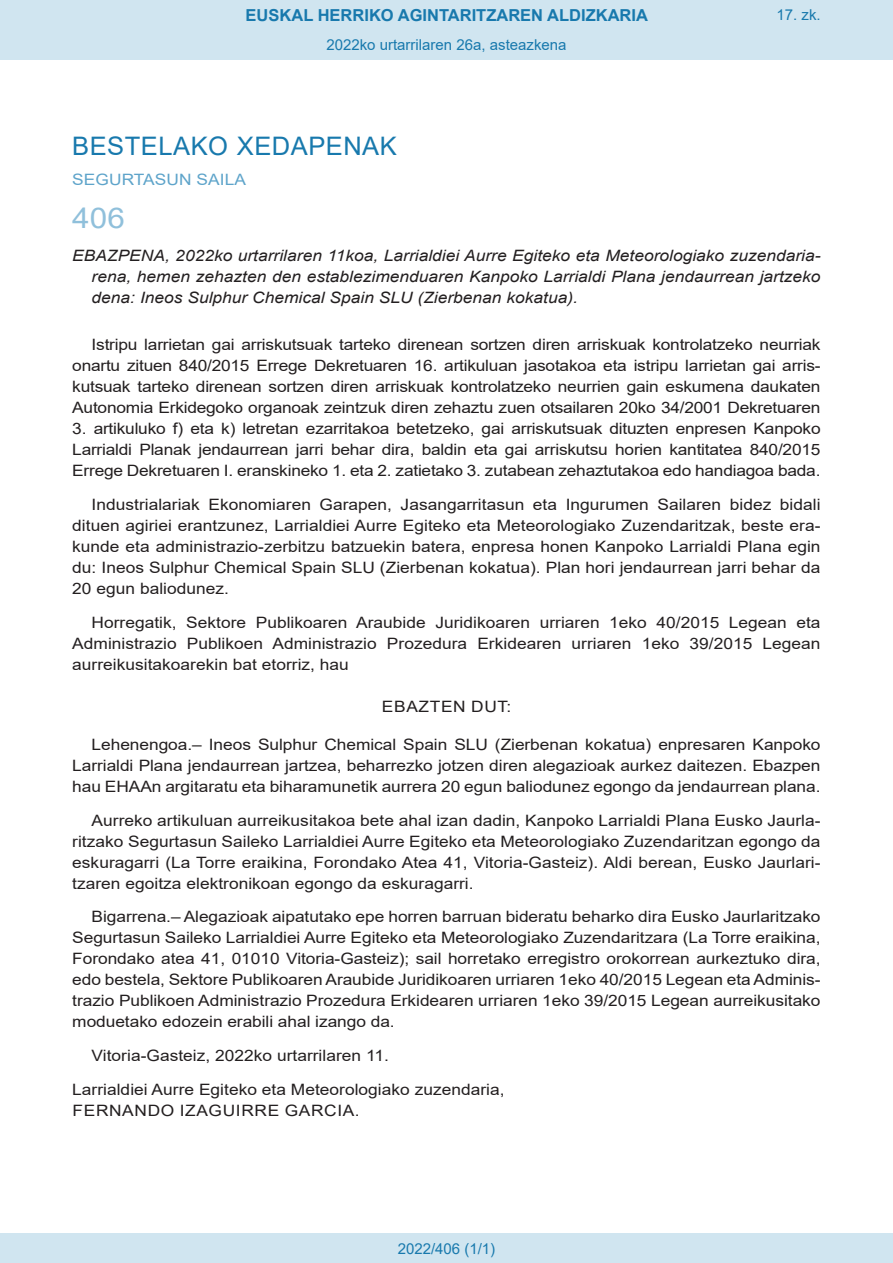
<style>
.page{position:relative;width:893px;height:1263px;background:#fff}
.page>*{position:absolute;margin:0;border:0;box-sizing:border-box;transform-origin:0 0}
.BOPVOrden{font:28.5px "Arial";color:#90c0db;scale:1.11 1}
.BOPVSeccion{font:25.5px "Arial";letter-spacing:.02em;color:#1879ad}
.t1{font:700 16.5px "Arial";color:#1879ad}
.BOPVDetalle{font:15.6px/21px "Arial";letter-spacing:-.005em;color:#231f20;text-align:justify;scale:1.11 1}
.BOPVTitulo{font:italic 15.6px/21px "Arial";color:#231f20;text-align:justify;scale:1.11 1}
.BOPVFirmaPuesto{font:15.6px "Arial";color:#231f20;scale:1.11 1}
.BOPVFirmaLugFec{font:15.6px "Arial";color:#231f20;scale:1.11 1}
.BOPVFirmaNombre{font:15.6px "Arial";letter-spacing:.035em;color:#231f20;scale:1.11 1}
.BOPVOrganismo{font:15.6px "Arial";letter-spacing:.005em;color:#5ea4ca;scale:1.11 1}
.BOPVClave{font:15.6px "Arial";letter-spacing:.035em;color:#231f20;scale:1.11 1}
.Paginacion_Centro{font:15px "Arial";color:#1879ad}
</style>
<div class="page">
<div style="left:0;top:0;width:893px;height:60px;background:#d0e5f0"></div>
<div style="left:0;top:1233px;width:893px;height:30px;background:#d0e5f0"></div>
<p class="t1" style="left:246px;top:3px;width:404px">EUSKAL HERRIKO AGINTARITZAREN ALDIZKARIA</p>
<p class="Paginacion_Centro" style="left:326px;top:35px;width:242px">2022ko urtarrilaren 26a, asteazkena</p>
<p class="Paginacion_Centro" style="left:776px;top:5px;width:46px">17. zk.</p>
<p class="BOPVSeccion" style="left:72px;top:128px;width:326px">BESTELAKO XEDAPENAK</p>
<p class="BOPVOrganismo" style="left:72px;top:169px;width:158px">SEGURTASUN SAILA</p>
<p class="BOPVOrden" style="left:72px;top:198px;width:49px">406</p>
<p class="BOPVTitulo" style="left:92px;top:246px;width:658px;text-indent:-19px">EBAZPENA, 2022ko urtarrilaren 11koa, Larrialdiei Aurre Egiteko eta Meteorologiako zuzendaria&shy;rena, hemen zehazten den establezimenduaren Kanpoko Larrialdi Plana jendaurrean jartzeko dena: Ineos Sulphur Chemical Spain SLU (Zierbenan kokatua).</p>
<p class="BOPVDetalle" style="left:72px;top:334px;width:676px;text-indent:19px">Istripu larrietan gai arriskutsuak tarteko direnean sortzen diren arriskuak kontrolatzeko neurriak onartu zituen 840/2015 Errege Dekretuaren 16. artikuluan jasotakoa eta istripu larrietan gai arris&shy;kutsuak tarteko direnean sortzen diren arriskuak kontrolatzeko neurrien gain eskumena daukaten Autonomia Erkidegoko organoak zeintzuk diren zehaztu zuen otsailaren 20ko 34/2001 Dekretuaren</p>
<p class="BOPVDetalle" style="left:72px;top:418px;width:676px">3. artikuluko f) eta k) letretan ezarritakoa betetzeko, gai arriskutsuak dituzten enpresen Kanpoko Larrialdi Planak jendaurrean jarri behar dira, baldin eta gai arriskutsu horien kantitatea 840/2015<br>Errege Dekretuaren I. eranskineko 1. eta 2. zatietako 3. zutabean zehaztutakoa edo handiagoa bada.</p>
<p class="BOPVDetalle" style="left:72px;top:494px;width:676px;text-indent:19px">Industrialariak Ekonomiaren Garapen, Jasangarritasun eta Ingurumen Sailaren bidez bidali dituen agiriei erantzunez, Larrialdiei Aurre Egiteko eta Meteorologiako Zuzendaritzak, beste era&shy;kunde eta administrazio-zerbitzu batzuekin batera, enpresa honen Kanpoko Larrialdi Plana egin du: Ineos Sulphur Chemical Spain SLU (Zierbenan kokatua). Plan hori jendaurrean jarri behar da 20 egun baliodunez.</p>
<p class="BOPVDetalle" style="left:72px;top:611px;width:676px;text-indent:19px">Horregatik, Sektore Publikoaren Araubide Juridikoaren urriaren 1eko 40/2015 Legean eta Administrazio Publikoen Administrazio Prozedura Erkidearen urriaren 1eko 39/2015 Legean aurreikusitakoarekin bat etorriz, hau</p>
<p class="BOPVClave" style="left:382px;top:696px;width:118px">EBAZTEN DUT:</p>
<p class="BOPVDetalle" style="left:72px;top:734px;width:676px;text-indent:19px">Lehenengoa.– Ineos Sulphur Chemical Spain SLU (Zierbenan kokatua) enpresaren Kanpoko Larrialdi Plana jendaurrean jartzea, beharrezko jotzen diren alegazioak aurkez daitezen. Ebazpen hau EHAAn argitaratu eta biharamunetik aurrera 20 egun baliodunez egongo da jendaurrean plana.</p>
<p class="BOPVDetalle" style="left:72px;top:809px;width:676px;text-indent:19px">Aurreko artikuluan aurreikusitakoa bete ahal izan dadin, Kanpoko Larrialdi Plana Eusko Jaurla&shy;ritzako Segurtasun Saileko Larrialdiei Aurre Egiteko eta Meteorologiako Zuzendaritzan egongo da eskuragarri (La Torre eraikina, Forondako Atea 41, Vitoria-Gasteiz). Aldi berean, Eusko Jaurlari&shy;tzaren egoitza elektronikoan egongo da eskuragarri.</p>
<p class="BOPVDetalle" style="left:72px;top:906px;width:676px;text-indent:19px">Bigarrena.– Alegazioak aipatutako epe horren barruan bideratu beharko dira Eusko Jaurlaritzako Segurtasun Saileko Larrialdiei Aurre Egiteko eta Meteorologiako Zuzendaritzara (La Torre eraikina, Forondako atea 41, 01010 Vitoria-Gasteiz); sail horretako erregistro orokorrean aurkeztuko dira, edo bestela, Sektore Publikoaren Araubide Juridikoaren urriaren 1eko 40/2015 Legean eta Adminis&shy;trazio Publikoen Administrazio Prozedura Erkidearen urriaren 1eko 39/2015 Legean aurreikusitako moduetako edozein erabili ahal izango da.</p>
<p class="BOPVFirmaLugFec" style="left:92px;top:1045px;width:269px">Vitoria-Gasteiz, 2022ko urtarrilaren 11.</p>
<p class="BOPVFirmaPuesto" style="left:72px;top:1079px;width:391px">Larrialdiei Aurre Egiteko eta Meteorologiako zuzendaria,</p>
<p class="BOPVFirmaNombre" style="left:73px;top:1100px;width:260px">FERNANDO IZAGUIRRE GARCIA.</p>
<p class="Paginacion_Centro" style="left:398px;top:1238px;width:99px">2022/406 (1/1)</p>
</div>
